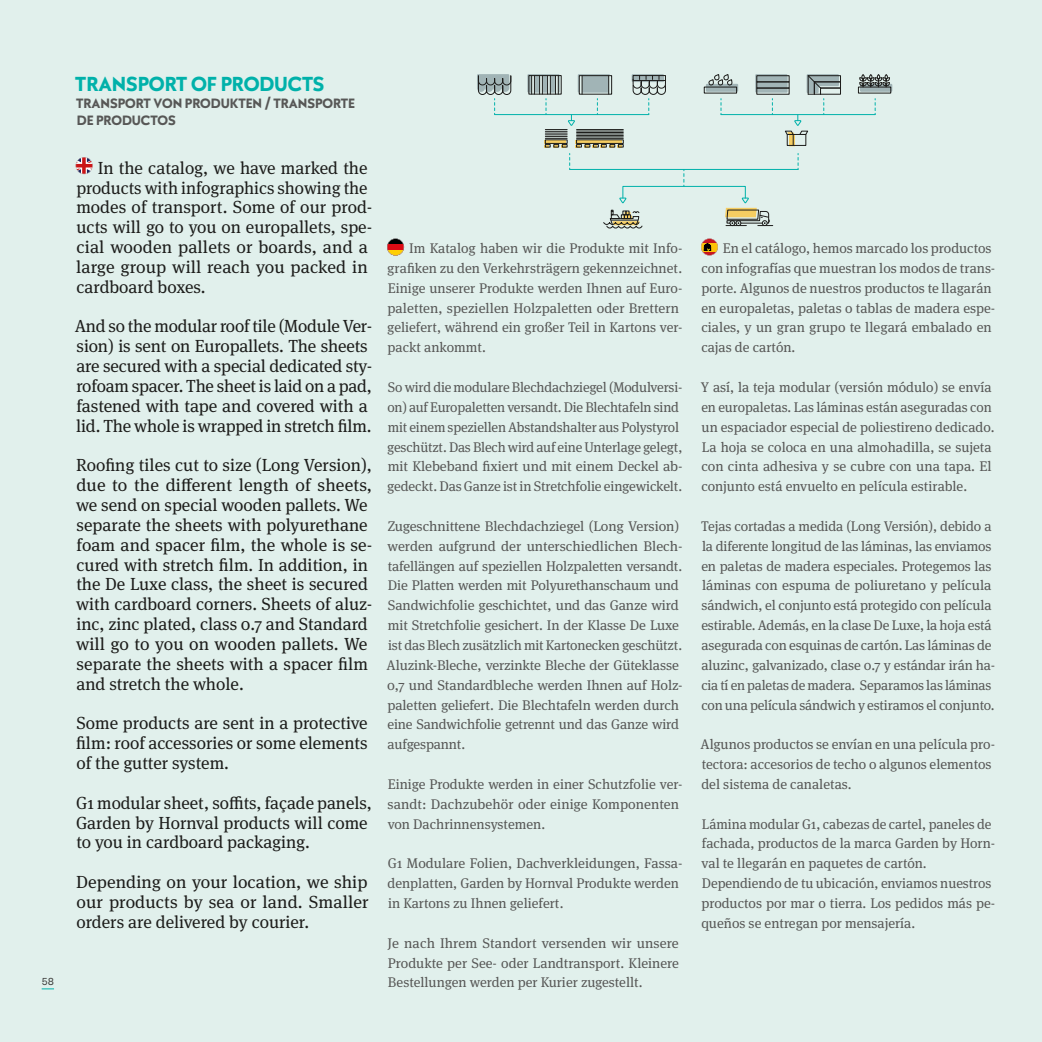
<style>
.page{position:relative;width:1042px;height:1042px;background:#e1f0ec}
.page>*{position:absolute;margin:0;border:0;box-sizing:border-box;transform-origin:0 0}
.t1{font:700 21px "Galatea";color:#00b1aa}
.t2{font:17.5px/19.8px "Meta Serif Pro";color:#1d1d1b}
.t3{font:14px/19.8px "Meta Serif Pro";letter-spacing:-.005em;color:#575756}
.t4{font:700 14px/16.8px "Galatea";color:#575756}
.t5{font:10.5px "Galatea";color:#3c3c3b}
</style>
<div class="page">
<svg style="left:603px;top:210px;width:40px;height:19px"></svg>
<svg style="left:706px;top:84px;width:32px;height:8px"></svg>
<svg style="left:708px;top:74px;width:25px;height:11px"></svg>
<div style="left:755px;top:74px;width:32px;height:19px;background:#a1b4b6"></div>
<div style="left:756px;top:75px;width:33px;height:7px;border:1px solid #1d1d1b"></div>
<div style="left:756px;top:81px;width:33px;height:7px;border:1px solid #1d1d1b"></div>
<div style="left:756px;top:88px;width:33px;height:7px;border:1px solid #1d1d1b"></div>
<svg style="left:860px;top:84px;width:32px;height:8px"></svg>
<svg style="left:858px;top:74px;width:32px;height:13px"></svg>
<hr style="left:570px;top:169px;width:228px;height:1px;background:#00b1aa">
<svg style="left:797px;top:153px;width:1px;height:16px"></svg>
<div style="left:527px;top:74px;width:33px;height:19px;background:#a1b4b6"></div>
<div style="left:528px;top:75px;width:34px;height:20px;border:1px solid #1d1d1b"></div>
<svg style="left:578px;top:74px;width:32px;height:19px"></svg>
<div style="left:579px;top:75px;width:33px;height:20px;border:1px solid #1d1d1b"></div>
<div style="left:632px;top:74px;width:32px;height:8px;background:#a8bbbc"></div>
<svg style="left:477px;top:74px;width:35px;height:41px"></svg>
<hr style="left:495px;top:114px;width:154px;height:1px;background:#00b1aa">
<svg style="left:632px;top:75px;width:34px;height:40px"></svg>
<div style="left:622px;top:186px;width:124px;height:12px;border:1px solid #00b1aa"></div>
<svg style="left:683px;top:170px;width:1px;height:16px"></svg>
<svg style="left:720px;top:99px;width:1px;height:16px"></svg>
<hr style="left:721px;top:114px;width:154px;height:1px;background:#00b1aa">
<svg style="left:772px;top:99px;width:1px;height:15px"></svg>
<svg style="left:875px;top:99px;width:1px;height:16px"></svg>
<svg style="left:784px;top:74px;width:57px;height:72px"></svg>
<svg style="left:619px;top:197px;width:8px;height:7px"></svg>
<svg style="left:725px;top:197px;width:48px;height:29px"></svg>
<svg style="left:531px;top:76px;width:93px;height:93px"></svg>
<hr style="left:576px;top:138px;width:47px;height:1px;background:#1d1d1b">
<hr style="left:576px;top:136px;width:47px;height:1px;background:#1d1d1b">
<hr style="left:576px;top:135px;width:47px;height:1px;background:#1d1d1b">
<hr style="left:576px;top:133px;width:47px;height:1px;background:#1d1d1b">
<hr style="left:576px;top:132px;width:47px;height:1px;background:#1d1d1b">
<hr style="left:576px;top:131px;width:47px;height:1px;background:#1d1d1b">
<hr style="left:576px;top:129px;width:47px;height:1px;background:#1d1d1b">
<svg style="left:76px;top:157px;width:17px;height:17px"></svg>
<svg style="left:387px;top:238px;width:17px;height:17px"></svg>
<svg style="left:701px;top:238px;width:17px;height:17px"></svg>
<svg style="left:42px;top:988px;width:12px;height:1px"></svg>
<p class="t5" style="left:42px;top:975px;width:14px">58</p>
<h1 class="t1" style="left:75px;top:70px;width:250px">TRANSPORT OF PRODUCTS</h1>
<p class="t4" style="left:76px;top:95px;width:280px">TRANSPORT VON PRODUKTEN / TRANSPORTE<br>DE PRODUCTOS</p>
<p class="t2" style="left:76px;top:157px;width:298px;text-indent:22px">In the catalog, we have marked the products with infographics showing the modes of transport. Some of our prod&shy;ucts will go to you on europallets, spe&shy;cial wooden pallets or boards, and a large group will reach you packed in cardboard boxes.</p>
<p class="t2" style="left:75px;top:316px;width:299px">And so the modular roof tile (Module Ver&shy;sion) is sent on Europallets. The sheets are secured with a special dedicated sty&shy;rofoam spacer. The sheet is laid on a pad, fastened with tape and covered with a lid. The whole is wrapped in stretch film.</p>
<p class="t2" style="left:76px;top:454px;width:298px">Roofing tiles cut to size (Long Version), due to the different length of sheets, we send on special wooden pallets. We separate the sheets with polyurethane foam and spacer film, the whole is se&shy;cured with stretch film. In addition, in the De Luxe class, the sheet is secured with cardboard corners. Sheets of aluz&shy;inc, zinc plated, class 0.7 and Standard will go to you on wooden pallets. We separate the sheets with a spacer film and stretch the whole.</p>
<p class="t2" style="left:76px;top:712px;width:293px;text-align:justify">Some products are sent in a protective film: roof accessories or some elements of the gutter system.</p>
<p class="t2" style="left:76px;top:792px;width:297px">G1 modular sheet, soffits, façade panels,<br>Garden by Hornval products will come to you in cardboard packaging.</p>
<p class="t2" style="left:76px;top:871px;width:294px;text-align:justify">Depending on your location, we ship our products by sea or land. Smaller orders are delivered by courier.</p>
<p class="t3" style="left:387px;top:238px;width:297px;text-indent:22px">Im Katalog haben wir die Produkte mit Info&shy;grafiken zu den Verkehrsträgern gekennzeichnet.<br>Einige unserer Produkte werden Ihnen auf Euro&shy;paletten, speziellen Holzpaletten oder Brettern geliefert, während ein großer Teil in Kartons ver&shy;packt ankommt.</p>
<p class="t3" style="left:387px;top:376px;width:297px">So wird die modulare Blechdachziegel (Modulversi&shy;on) auf Europaletten versandt. Die Blechtafeln sind mit einem speziellen Abstandshalter aus Polystyrol geschützt. Das Blech wird auf eine Unterlage gelegt, mit Klebeband fixiert und mit einem Deckel ab&shy;gedeckt. Das Ganze ist in Stretchfolie eingewickelt.</p>
<p class="t3" style="left:387px;top:515px;width:298px">Zugeschnittene Blechdachziegel (Long Version) werden aufgrund der unterschiedlichen Blech&shy;tafellängen auf speziellen Holzpaletten versandt.<br>Die Platten werden mit Polyurethanschaum und Sandwichfolie geschichtet, und das Ganze wird mit Stretchfolie gesichert. In der Klasse De Luxe ist das Blech zusätzlich mit Kartonecken geschützt.<br>Aluzink-Bleche, verzinkte Bleche der Güteklasse 0,7 und Standardbleche werden Ihnen auf Holz&shy;paletten geliefert. Die Blechtafeln werden durch eine Sandwichfolie getrennt und das Ganze wird aufgespannt.</p>
<p class="t3" style="left:388px;top:773px;width:296px">Einige Produkte werden in einer Schutzfolie ver&shy;sandt: Dachzubehör oder einige Komponenten von Dachrinnensystemen.</p>
<p class="t3" style="left:387px;top:853px;width:297px">G1 Modulare Folien, Dachverkleidungen, Fassa&shy;denplatten, Garden by Hornval Produkte werden in Kartons zu Ihnen geliefert.</p>
<p class="t3" style="left:388px;top:932px;width:293px;text-align:justify">Je nach Ihrem Standort versenden wir unsere Produkte per See- oder Landtransport. Kleinere Bestellungen werden per Kurier zugestellt.</p>
<p class="t3" style="left:701px;top:238px;width:295px;text-indent:22px">En el catálogo, hemos marcado los productos con infografías que muestran los modos de trans&shy;porte. Algunos de nuestros productos te llagarán en europaletas, paletas o tablas de madera espe&shy;ciales, y un gran grupo te llegará embalado en cajas de cartón.</p>
<p class="t3" style="left:701px;top:376px;width:295px">Y así, la teja modular (versión módulo) se envía en europaletas. Las láminas están aseguradas con un espaciador especial de poliestireno dedicado.<br>La hoja se coloca en una almohadilla, se sujeta con cinta adhesiva y se cubre con una tapa. El conjunto está envuelto en película estirable.</p>
<p class="t3" style="left:701px;top:515px;width:295px">Tejas cortadas a medida (Long Versión), debido a la diferente longitud de las láminas, las enviamos en paletas de madera especiales. Protegemos las láminas con espuma de poliuretano y película sándwich, el conjunto está protegido con película estirable. Además, en la clase De Luxe, la hoja está asegurada con esquinas de cartón. Las láminas de aluzinc, galvanizado, clase 0.7 y estándar irán ha&shy;cia tí en paletas de madera. Separamos las láminas con una película sándwich y estiramos el conjunto.</p>
<p class="t3" style="left:700px;top:734px;width:296px">Algunos productos se envían en una película pro&shy;tectora: accesorios de techo o algunos elementos del sistema de canaletas.</p>
<p class="t3" style="left:701px;top:813px;width:295px">Lámina modular G1, cabezas de cartel, paneles de fachada, productos de la marca Garden by Horn&shy;val te llegarán en paquetes de cartón.<br>Dependiendo de tu ubicación, enviamos nuestros productos por mar o tierra. Los pedidos más pe&shy;queños se entregan por mensajería.</p>
</div>
